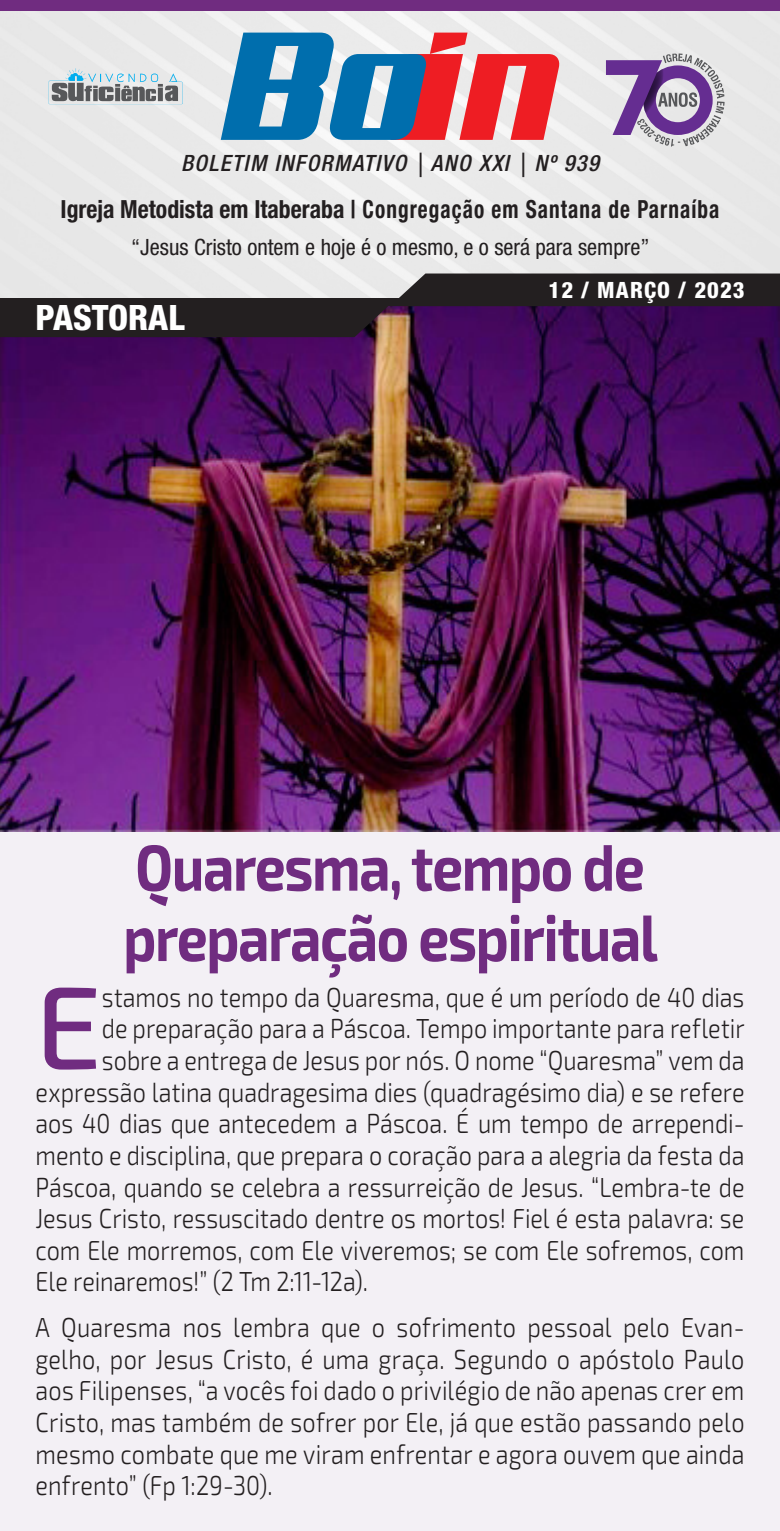
<style>
.page{position:relative;width:780px;height:1531px;background:#f3f0f5}
.page>*{position:absolute;margin:0;border:0;box-sizing:border-box;transform-origin:0 0}
.Texto_12_Capitular{font:500 118px "Exo 2";color:#702c80}
.Manchete{font:700 65px/70.2px "Exo 2";letter-spacing:-.025em;color:#702c80;scale:.85 1}
.t1{font:800 condensed 35px "Helvetica Neue LT Std";color:#fff}
.Texto_12_Capitular-2{font:300 27.5px "Exo 2";color:#231f20;scale:.85 1}
.Texto_12{font:300 27.5px/31.5px "Exo 2";letter-spacing:.01em;color:#231f20;text-align:justify;scale:.85 1}
.t2{font:700 condensed 25px "Helvetica Neue LT Std";letter-spacing:.05em;color:#231f20;scale:.95 1}
.t3{font:condensed 22.5px "Helvetica Neue LT Std";color:#231f20}
.t4{font:italic 500 condensed 22.5px "Helvetica Neue LT Std";letter-spacing:.06em;color:#231f20}
.t5{font:800 condensed 22.5px "Helvetica Neue LT Std";letter-spacing:.05em;color:#fff}
</style>
<div class="page">
<img style="left:0;top:337px;width:780px;height:495px">
<div style="left:0;top:0;width:780px;height:11px;background:#702c80"></div>
<svg style="left:0;top:273px;width:780px;height:64px"></svg>
<div style="left:0;top:298px;width:492px;height:8px;background:#231f20"></div>
<svg style="left:221px;top:33px;width:338px;height:107px"></svg>
<svg style="left:606px;top:53px;width:118px;height:94px"></svg>
<svg style="left:48px;top:68px;width:135px;height:36px"></svg>
<p class="t4" style="left:181px;top:149px;width:419px">BOLETIM INFORMATIVO | ANO XXI | Nº 939</p>
<p class="t2" style="left:61px;top:194px;width:695px">Igreja Metodista em Itaberaba | Congregação em Santana de Parnaíba</p>
<p class="t3" style="left:131px;top:234px;width:520px">“Jesus Cristo ontem e hoje é o mesmo, e o será para sempre”</p>
<p class="t1" style="left:35px;top:296px;width:151px">PASTORAL</p>
<p class="t5" style="left:548px;top:276px;width:197px">12 / MARÇO / 2023</p>
<p class="Manchete" style="left:123px;top:834px;width:630px">Quaresma, tempo de preparação espiritual</p>
<p class="Texto_12_Capitular" style="left:35px;top:958px;width:68px">E</p>
<p class="Texto_12_Capitular-2" style="left:102px;top:981px;width:757px">stamos no tempo da Quaresma, que é um período de 40 dias</p>
<p class="Texto_12_Capitular-2" style="left:102px;top:1013px;width:757px">de preparação para a Páscoa. Tempo importante para refletir</p>
<p class="Texto_12_Capitular-2" style="left:102px;top:1044px;width:757px">sobre a entrega de Jesus por nós. O nome “Quaresma” vem da</p>
<p class="Texto_12_Capitular-2" style="left:35px;top:1076px;width:835px">expressão latina quadragesima dies (quadragésimo dia) e se refere</p>
<p class="Texto_12_Capitular-2" style="left:35px;top:1108px;width:835px">aos 40 dias que antecedem a Páscoa. É um tempo de arrependi-</p>
<p class="Texto_12_Capitular-2" style="left:35px;top:1139px;width:835px">mento e disciplina, que prepara o coração para a alegria da festa da</p>
<p class="Texto_12_Capitular-2" style="left:35px;top:1171px;width:835px">Páscoa, quando se celebra a ressurreição de Jesus. “Lembra-te de</p>
<p class="Texto_12_Capitular-2" style="left:35px;top:1202px;width:835px">Jesus Cristo, ressuscitado dentre os mortos! Fiel é esta palavra: se</p>
<p class="Texto_12_Capitular-2" style="left:35px;top:1234px;width:835px">com Ele morremos, com Ele viveremos; se com Ele sofremos, com</p>
<p class="Texto_12_Capitular-2" style="left:35px;top:1266px;width:392px">Ele reinaremos!” (2 Tm 2:11-12a).</p>
<p class="Texto_12" style="left:35px;top:1312px;width:835px">A Quaresma nos lembra que o sofrimento pessoal pelo Evan&shy;gelho, por Jesus Cristo, é uma graça. Segundo o apóstolo Paulo aos Filipenses, “a vocês foi dado o privilégio de não apenas crer em Cristo, mas também de sofrer por Ele, já que estão passando pelo mesmo combate que me viram enfrentar e agora ouvem que ainda enfrento” (Fp 1:29-30).</p>
</div>
